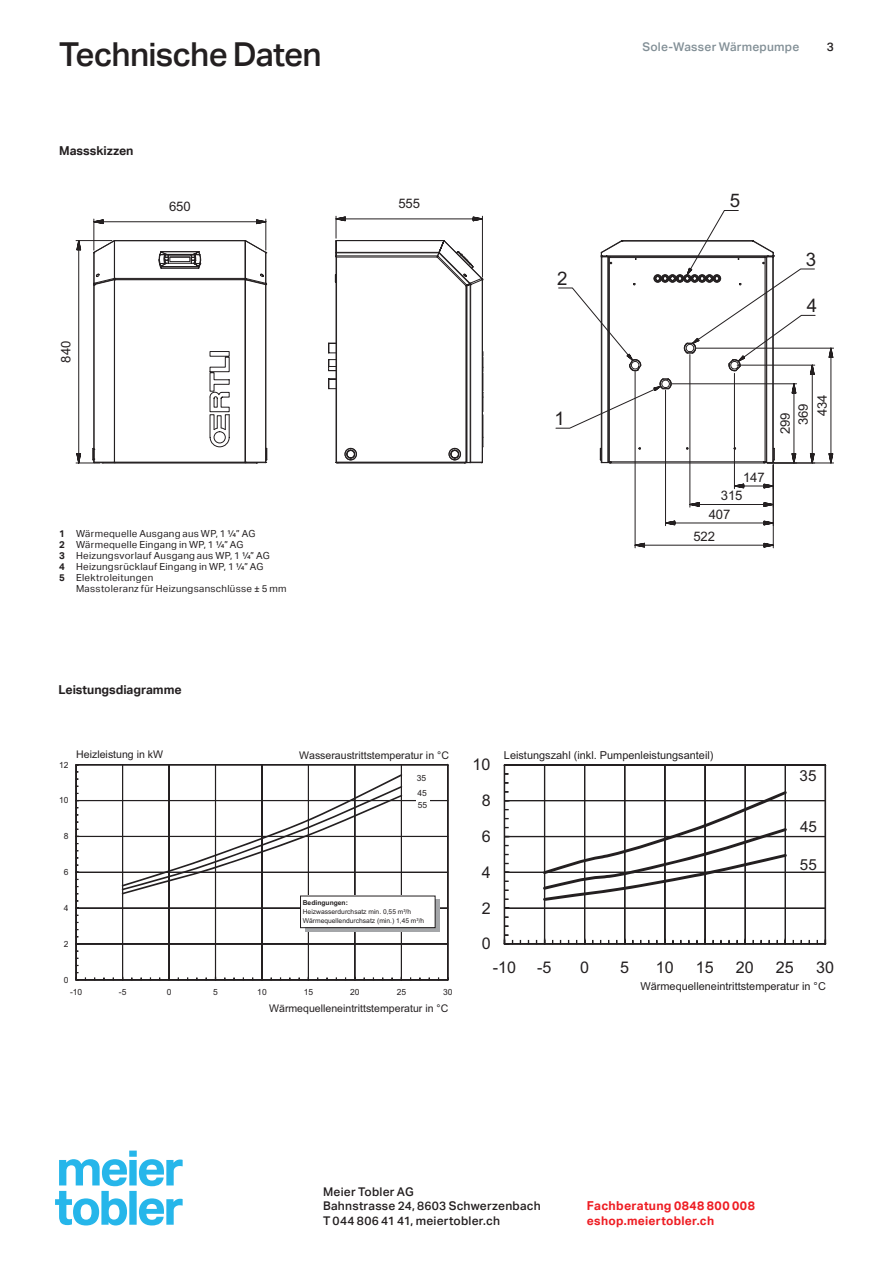
<style>
.page{position:relative;width:893px;height:1263px;background:#fff}
.page>*{position:absolute;margin:0;border:0;box-sizing:border-box;transform-origin:0 0}
.t1{font:500 33px "Aktiv Grotesk";letter-spacing:-.025em;color:#231f20}
.t2{font:18.75px "Arial";color:#231f20}
.t3{font:16.05px "Arial";color:#231f20}
.t4{font:15.15px "Arial";color:#231f20}
.t5{font:13.05px/18.5px "Arial";letter-spacing:-.005em;color:#231f20}
.t6{font:700 12.3px "Aktiv Grotesk";letter-spacing:-.005em;color:#231f20}
.t7{font:700 12.3px "Aktiv Grotesk";letter-spacing:.02em;color:#ee1d23}
.t8{font:500 12px/14.4px "Aktiv Grotesk";letter-spacing:.02em;color:#231f20}
.t9{font:500 12px "Aktiv Grotesk";letter-spacing:.02em;color:#828f96}
.t10{font:700 12px "Aktiv Grotesk";letter-spacing:.02em;color:#ee1d23}
.t11{font:10.95px "Arial";color:#231f20}
.t12{font:10.5px "Arial";color:#231f20}
.t13{font:9.75px/10.8px "Aktiv Grotesk";letter-spacing:.03em;color:#231f20}
.t14{font:8.55px "Arial";color:#231f20}
.t15{font:6.75px/8.9px "Arial";color:#231f20}
.s1{font-weight:700}
.s2{font-size:6.6px}
</style>
<div class="page">
<svg style="left:55px;top:1150px;width:128px;height:75px"></svg>
<svg style="left:76px;top:219px;width:192px;height:245px"></svg>
<svg style="left:328px;top:216px;width:156px;height:248px"></svg>
<svg style="left:555px;top:210px;width:279px;height:338px"></svg>
<svg style="left:75px;top:763px;width:374px;height:218px"></svg>
<hr style="left:76px;top:765px;width:1px;height:215px;background:#231f20">
<hr style="left:76px;top:979px;width:372px;height:1px;background:#231f20">
<svg style="left:77px;top:972px;width:2px;height:7px"></svg>
<svg style="left:122px;top:774px;width:280px;height:120px"></svg>
<div style="left:416px;top:799px;width:14px;height:11px;background:#fff"></div>
<svg style="left:305px;top:899px;width:134px;height:33px"></svg>
<div style="left:300px;top:896px;width:135px;height:31px;background:#fff"></div>
<div style="left:300px;top:896px;width:135px;height:32px;border:1px solid #231f20"></div>
<svg style="left:503px;top:764px;width:324px;height:181px"></svg>
<hr style="left:504px;top:765px;width:1px;height:179px;background:#231f20">
<hr style="left:504px;top:944px;width:321px;height:1px;background:#231f20">
<svg style="left:505px;top:935px;width:8px;height:9px"></svg>
<svg style="left:543px;top:791px;width:244px;height:110px"></svg>
<h1 class="t1" style="left:59px;top:35px;width:264px">Technische Daten</h1>
<p class="t6" style="left:59px;top:144px;width:76px">Massskizzen</p>
<h3 class="t5" style="left:169px;top:197px;width:23px">650</h3>
<h3 class="t5" style="left:57px;top:363px;width:23px;rotate:-90deg">840</h3>
<p class="t13" style="left:59px;top:528px;width:212px"><span class="s1">1</span> Wärmequelle Ausgang aus WP, 1 ¼” AG<br><span class="s1">2</span> Wärmequelle Eingang in WP, 1 ¼” AG<br><span class="s1">3</span> Heizungsvorlauf Ausgang aus WP, 1 ¼” AG <span class="s1">4</span> Heizungsrücklauf Eingang in WP, 1 ¼” AG <span class="s1">5</span> Elektroleitungen</p>
<p class="t13" style="left:76px;top:583px;width:212px">Masstoleranz für Heizungsanschlüsse ± 5 mm</p>
<h3 class="t5" style="left:398px;top:194px;width:23px">555</h3>
<h2 class="t2" style="left:557px;top:266px;width:12px">2</h2>
<h2 class="t2" style="left:555px;top:406px;width:12px">1</h2>
<p class="t9" style="left:642px;top:40px;width:158px">Sole-Wasser Wärmepumpe</p>
<p class="t8" style="left:827px;top:40px;width:9px">3</p>
<h2 class="t2" style="left:730px;top:188px;width:12px">5</h2>
<h2 class="t2" style="left:806px;top:247px;width:12px">3</h2>
<h2 class="t2" style="left:807px;top:293px;width:12px">4</h2>
<h3 class="t5" style="left:743px;top:468px;width:23px">147</h3>
<h3 class="t5" style="left:709px;top:487px;width:35px;text-indent:12px">315<br>407</h3>
<h3 class="t5" style="left:693px;top:527px;width:23px">522</h3>
<h3 class="t5" style="left:776px;top:434px;width:23px;rotate:-90deg">299</h3>
<h3 class="t5" style="left:794px;top:425px;width:23px;rotate:-90deg">369</h3>
<h3 class="t5" style="left:813px;top:416px;width:23px;rotate:-90deg">434</h3>
<p class="t6" style="left:58px;top:682px;width:125px">Leistungsdiagramme</p>
<p class="t14" style="left:59px;top:759px;width:11px">12</p>
<p class="t14" style="left:59px;top:795px;width:11px">10</p>
<p class="t12" style="left:76px;top:748px;width:88px">Heizleistung in kW</p>
<p class="t12" style="left:299px;top:748px;width:151px">Wasseraustrittstemperatur in °C</p>
<p class="t14" style="left:417px;top:772px;width:11px">35</p>
<p class="t14" style="left:418px;top:799px;width:11px">55</p>
<p class="t14" style="left:417px;top:787px;width:11px">45</p>
<h3 class="t3" style="left:472px;top:754px;width:19px">10</h3>
<h3 class="t3" style="left:482px;top:790px;width:10px">8</h3>
<p class="t11" style="left:504px;top:748px;width:211px">Leistungszahl (inkl. Pumpenleistungsanteil)</p>
<h3 class="t4" style="left:800px;top:766px;width:18px">35</h3>
<p class="t14" style="left:64px;top:830px;width:6px">8</p>
<h3 class="t3" style="left:482px;top:826px;width:10px">6</h3>
<h3 class="t4" style="left:800px;top:816px;width:18px">45</h3>
<p class="t14" style="left:64px;top:866px;width:6px">6</p>
<h3 class="t3" style="left:482px;top:861px;width:10px">4</h3>
<h3 class="t4" style="left:800px;top:854px;width:18px">55</h3>
<p class="t14" style="left:64px;top:902px;width:6px">4</p>
<p class="t15" style="left:303px;top:898px;width:123px"><span class="s1">Bedingungen:<br></span>Heizwasserdurchsatz min. <span class="s2">0,55 m³/h<br></span>Wärmequellendurchsatz (min.) <span class="s2">1,45 m³/h</span></p>
<h3 class="t3" style="left:482px;top:897px;width:10px">2</h3>
<p class="t14" style="left:64px;top:938px;width:6px">2</p>
<h3 class="t3" style="left:482px;top:933px;width:10px">0</h3>
<h3 class="t3" style="left:493px;top:957px;width:25px">-10</h3>
<h3 class="t3" style="left:537px;top:957px;width:16px">-5</h3>
<h3 class="t3" style="left:580px;top:957px;width:10px">0</h3>
<h3 class="t3" style="left:620px;top:957px;width:10px">5</h3>
<h3 class="t3" style="left:656px;top:957px;width:19px">10</h3>
<h3 class="t3" style="left:696px;top:957px;width:19px">15</h3>
<h3 class="t3" style="left:736px;top:957px;width:19px">20</h3>
<h3 class="t3" style="left:776px;top:957px;width:19px">25</h3>
<h3 class="t3" style="left:816px;top:957px;width:19px">30</h3>
<p class="t14" style="left:64px;top:974px;width:6px">0</p>
<p class="t14" style="left:70px;top:987px;width:14px">-10</p>
<p class="t14" style="left:119px;top:987px;width:9px">-5</p>
<p class="t14" style="left:167px;top:987px;width:6px">0</p>
<p class="t14" style="left:213px;top:987px;width:6px">5</p>
<p class="t14" style="left:257px;top:987px;width:11px">10</p>
<p class="t14" style="left:304px;top:987px;width:11px">15</p>
<p class="t14" style="left:350px;top:987px;width:11px">20</p>
<p class="t14" style="left:397px;top:987px;width:11px">25</p>
<p class="t14" style="left:443px;top:987px;width:11px">30</p>
<p class="t11" style="left:640px;top:979px;width:187px">Wärmequelleneintrittstemperatur in °C</p>
<p class="t12" style="left:269px;top:1002px;width:181px">Wärmequelleneintrittstemperatur in °C</p>
<p class="t8" style="left:323px;top:1184px;width:219px">Meier Tobler AG<br>Bahnstrasse 24, 8603 Schwerzenbach<br>T 044 806 41 41, meiertobler.ch</p>
<p class="t7" style="left:587px;top:1199px;width:169px">Fachberatung 0848 800 008</p>
<p class="t10" style="left:587px;top:1213px;width:129px">eshop.meiertobler.ch</p>
</div>
